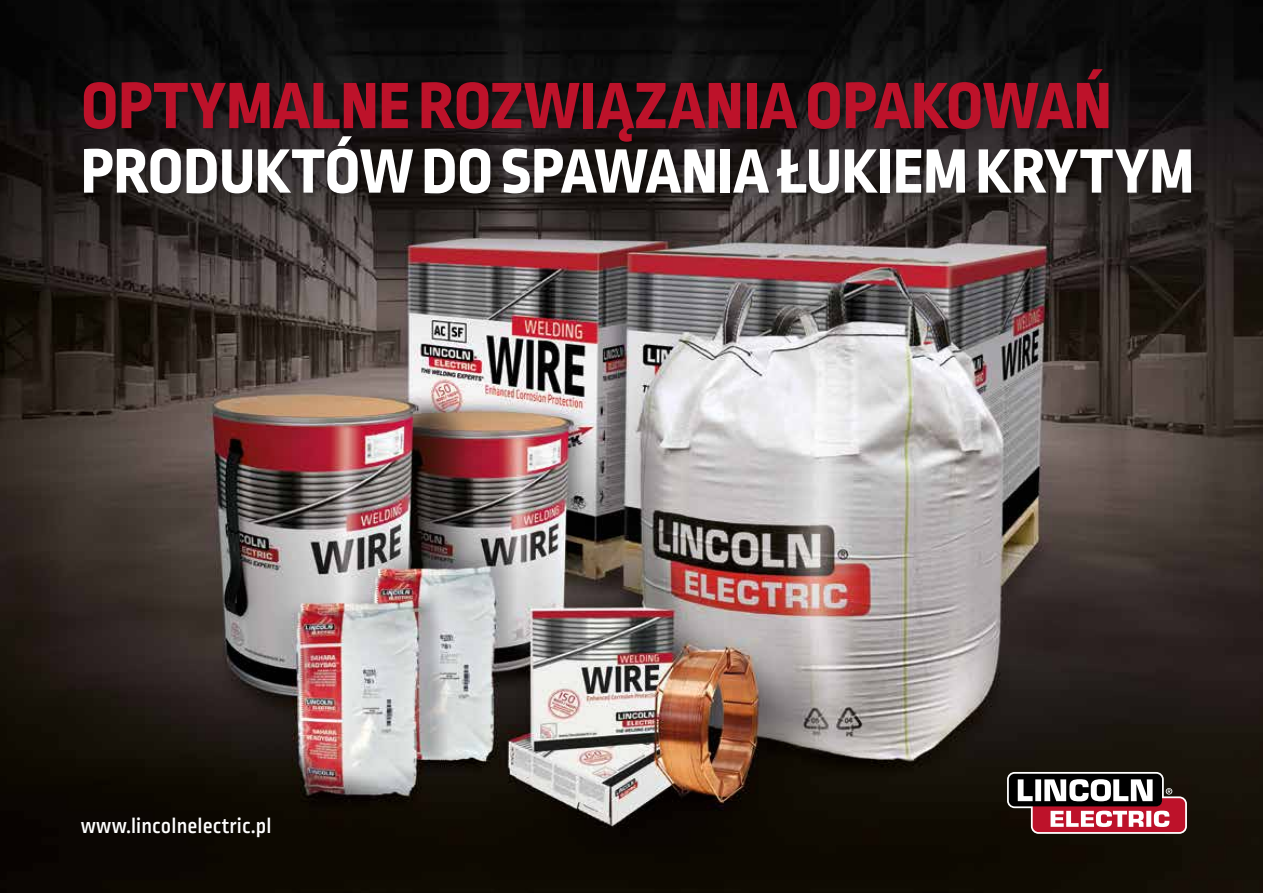
<style>
.page{position:relative;width:1263px;height:893px;background:#fff}
.page>*{position:absolute;margin:0;border:0;box-sizing:border-box;transform-origin:0 0}
.t1{font:800 69px "Ropa Sans Pro";letter-spacing:.005em;color:#bd122a}
.t2{font:800 66px "Ropa Sans Pro";letter-spacing:.005em;color:#fff}
.t3{font:500 22.5px "Ropa Sans Pro";letter-spacing:.005em;color:#fff}
</style>
<div class="page">
<img style="left:0;top:0;width:1263px;height:893px">
<div style="left:87px;top:73px;width:1107px;height:124px;background:#000;opacity:.17"></div>
<svg style="left:1007px;top:772px;width:180px;height:62px"></svg>
<p class="t1" style="left:81px;top:65px;width:1032px">OPTYMALNE ROZWIĄZANIA OPAKOWAŃ</p>
<p class="t2" style="left:81px;top:133px;width:1114px">PRODUKTÓW DO SPAWANIA ŁUKIEM KRYTYM</p>
<p class="t3" style="left:81px;top:814px;width:192px">www.lincolnelectric.pl</p>
</div>
